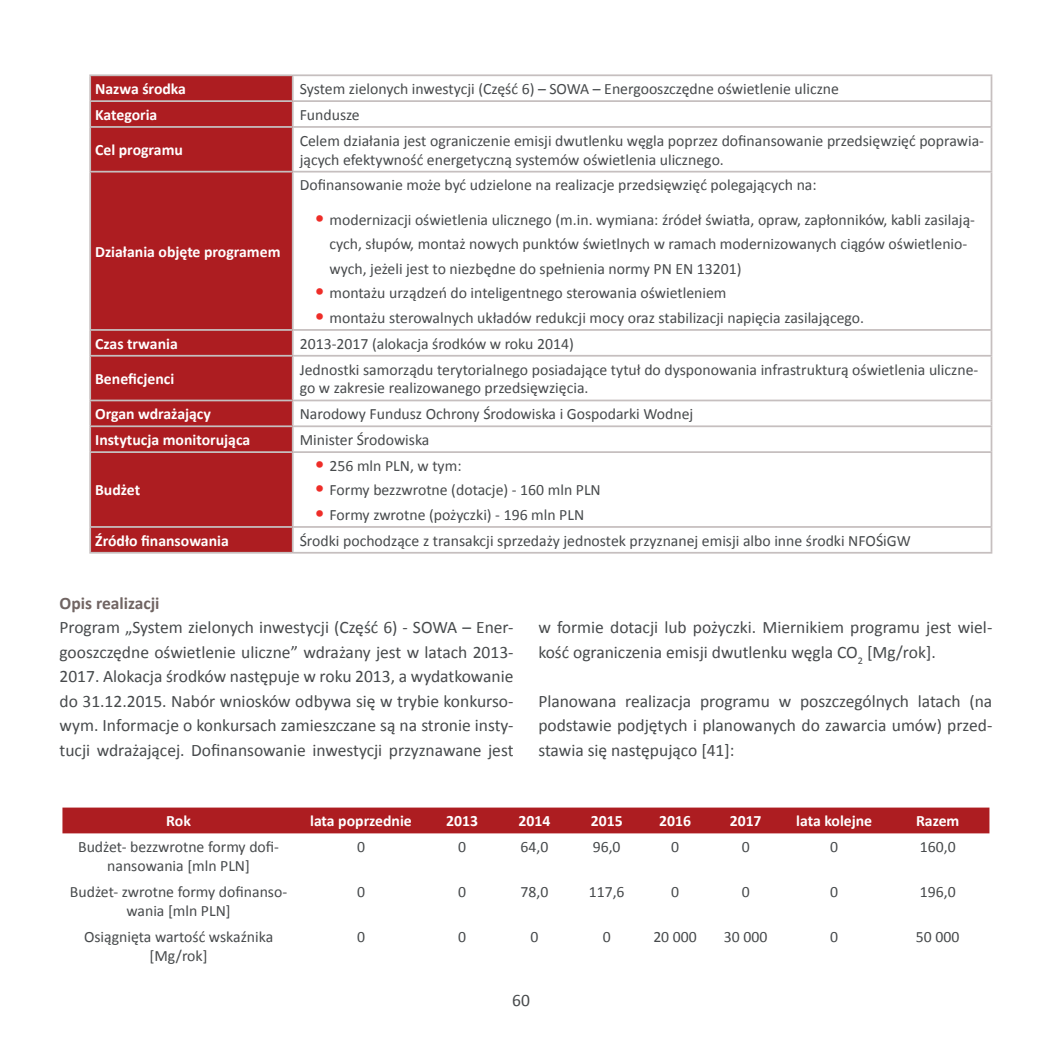
<style>
.page{position:relative;width:1042px;height:1042px;background:#fff}
.page>*{position:absolute;margin:0;border:0;box-sizing:border-box;transform-origin:0 0}
.Tekst_główny{font:17.5px/24.5px "Calibri";color:#474a4c;text-align:justify}
.Wyróżnienie{font:700 17.5px "Calibri";color:#706462}
.Prawa_kolumna{font:15.75px/18.9px "Calibri";color:#474a4c}
.Tekst{font:15.75px/18.9px "Calibri";color:#474a4c;text-align:center}
.Lewa_kolumna{font:700 15.75px "Calibri";color:#fff}
.Nagłówek{font:700 15.75px "Calibri";color:#fff}
.s1{font-size:21px;color:#ee2d28}
</style>
<div class="page">
<div style="left:91px;top:76px;width:201px;height:476px;background:#ad1d21"></div>
<hr style="left:89px;top:74px;width:204px;height:2px;background:#c6bfbf">
<hr style="left:293px;top:74px;width:699px;height:2px;background:#c6bfbf">
<hr style="left:990px;top:76px;width:2px;height:24px;background:#c6bfbf">
<hr style="left:89px;top:100px;width:204px;height:2px;background:#c6bfbf">
<hr style="left:293px;top:100px;width:699px;height:2px;background:#c6bfbf">
<hr style="left:990px;top:102px;width:2px;height:24px;background:#c6bfbf">
<hr style="left:89px;top:126px;width:204px;height:2px;background:#c6bfbf">
<hr style="left:293px;top:126px;width:699px;height:2px;background:#c6bfbf">
<hr style="left:990px;top:128px;width:2px;height:43px;background:#c6bfbf">
<hr style="left:89px;top:171px;width:204px;height:1px;background:#c6bfbf">
<hr style="left:293px;top:171px;width:699px;height:1px;background:#c6bfbf">
<hr style="left:990px;top:172px;width:2px;height:157px;background:#c6bfbf">
<hr style="left:89px;top:329px;width:204px;height:2px;background:#c6bfbf">
<hr style="left:293px;top:329px;width:699px;height:2px;background:#c6bfbf">
<hr style="left:990px;top:331px;width:2px;height:24px;background:#c6bfbf">
<hr style="left:89px;top:355px;width:204px;height:2px;background:#c6bfbf">
<hr style="left:293px;top:355px;width:699px;height:2px;background:#c6bfbf">
<hr style="left:990px;top:357px;width:2px;height:43px;background:#c6bfbf">
<hr style="left:293px;top:400px;width:699px;height:1px;background:#c6bfbf">
<hr style="left:990px;top:401px;width:2px;height:24px;background:#c6bfbf">
<hr style="left:293px;top:425px;width:699px;height:2px;background:#c6bfbf">
<hr style="left:990px;top:427px;width:2px;height:24px;background:#c6bfbf">
<hr style="left:293px;top:451px;width:699px;height:2px;background:#c6bfbf">
<hr style="left:990px;top:453px;width:2px;height:73px;background:#c6bfbf">
<hr style="left:293px;top:526px;width:699px;height:2px;background:#c6bfbf">
<hr style="left:990px;top:528px;width:2px;height:24px;background:#c6bfbf">
<hr style="left:293px;top:552px;width:699px;height:2px;background:#c6bfbf">
<hr style="left:89px;top:76px;width:2px;height:24px;background:#c6bfbf">
<hr style="left:292px;top:76px;width:2px;height:24px;background:#c6bfbf">
<hr style="left:89px;top:102px;width:2px;height:24px;background:#c6bfbf">
<hr style="left:292px;top:102px;width:2px;height:24px;background:#c6bfbf">
<hr style="left:89px;top:128px;width:2px;height:43px;background:#c6bfbf">
<hr style="left:292px;top:128px;width:2px;height:43px;background:#c6bfbf">
<hr style="left:89px;top:172px;width:2px;height:157px;background:#c6bfbf">
<hr style="left:292px;top:172px;width:2px;height:157px;background:#c6bfbf">
<hr style="left:89px;top:331px;width:2px;height:24px;background:#c6bfbf">
<hr style="left:292px;top:331px;width:2px;height:24px;background:#c6bfbf">
<hr style="left:89px;top:357px;width:2px;height:43px;background:#c6bfbf">
<hr style="left:292px;top:357px;width:2px;height:43px;background:#c6bfbf">
<hr style="left:89px;top:400px;width:204px;height:1px;background:#c6bfbf">
<hr style="left:89px;top:401px;width:2px;height:24px;background:#c6bfbf">
<hr style="left:292px;top:401px;width:2px;height:24px;background:#c6bfbf">
<hr style="left:89px;top:425px;width:204px;height:2px;background:#c6bfbf">
<hr style="left:89px;top:427px;width:2px;height:24px;background:#c6bfbf">
<hr style="left:292px;top:427px;width:2px;height:24px;background:#c6bfbf">
<hr style="left:89px;top:451px;width:204px;height:2px;background:#c6bfbf">
<hr style="left:89px;top:453px;width:2px;height:73px;background:#c6bfbf">
<hr style="left:292px;top:453px;width:2px;height:73px;background:#c6bfbf">
<hr style="left:89px;top:526px;width:204px;height:2px;background:#c6bfbf">
<hr style="left:89px;top:528px;width:2px;height:24px;background:#c6bfbf">
<hr style="left:292px;top:528px;width:2px;height:24px;background:#c6bfbf">
<hr style="left:89px;top:552px;width:204px;height:2px;background:#c6bfbf">
<div style="left:62px;top:807px;width:927px;height:26px;background:#ad1d21"></div>
<p class="Lewa_kolumna" style="left:95px;top:79px;width:92px">Nazwa środka</p>
<p class="Prawa_kolumna" style="left:300px;top:79px;width:541px">System zielonych inwestycji (Część 6) – SOWA – Energooszczędne oświetlenie uliczne</p>
<p class="Lewa_kolumna" style="left:95px;top:105px;width:64px">Kategoria</p>
<p class="Prawa_kolumna" style="left:300px;top:105px;width:62px">Fundusze</p>
<p class="Lewa_kolumna" style="left:95px;top:140px;width:89px">Cel programu</p>
<p class="Prawa_kolumna" style="left:300px;top:131px;width:686px">Celem działania jest ograniczenie emisji dwutlenku węgla poprzez dofinansowanie przedsięwzięć poprawia&shy;jących efektywność energetyczną systemów oświetlenia ulicznego.</p>
<p class="Lewa_kolumna" style="left:95px;top:241px;width:187px">Działania objęte programem</p>
<p class="Prawa_kolumna" style="left:300px;top:176px;width:518px">Dofinansowanie może być udzielone na realizacje przedsięwzięć polegających na:</p>
<p class="Prawa_kolumna" style="left:329px;top:207px;width:647px;line-height:24.5px;text-indent:-15px"><span class="s1">•</span> modernizacji oświetlenia ulicznego (m.in. wymiana: źródeł światła, opraw, zapłonników, kabli zasilają&shy;cych, słupów, montaż nowych punktów świetlnych w ramach modernizowanych ciągów oświetlenio&shy;wych, jeżeli jest to niezbędne do spełnienia normy PN EN 13201)</p>
<p class="Prawa_kolumna" style="left:315px;top:284px;width:413px"><span class="s1">•</span> montażu urządzeń do inteligentnego sterowania oświetleniem</p>
<p class="Prawa_kolumna" style="left:315px;top:308px;width:551px"><span class="s1">•</span> montażu sterowalnych układów redukcji mocy oraz stabilizacji napięcia zasilającego.</p>
<p class="Lewa_kolumna" style="left:95px;top:333px;width:84px">Czas trwania</p>
<p class="Prawa_kolumna" style="left:300px;top:334px;width:275px">2013-2017 (alokacja środków w roku 2014)</p>
<p class="Lewa_kolumna" style="left:95px;top:369px;width:81px">Beneficjenci</p>
<p class="Prawa_kolumna" style="left:300px;top:360px;width:680px">Jednostki samorządu terytorialnego posiadające tytuł do dysponowania infrastrukturą oświetlenia uliczne&shy;go w zakresie realizowanego przedsięwzięcia.</p>
<p class="Lewa_kolumna" style="left:95px;top:404px;width:117px">Organ wdrażający</p>
<p class="Prawa_kolumna" style="left:300px;top:405px;width:395px">Narodowy Fundusz Ochrony Środowiska i Gospodarki Wodnej</p>
<p class="Lewa_kolumna" style="left:95px;top:430px;width:157px">Instytucja monitorująca</p>
<p class="Prawa_kolumna" style="left:300px;top:430px;width:131px">Minister Środowiska</p>
<p class="Lewa_kolumna" style="left:95px;top:480px;width:46px">Budżet</p>
<p class="Prawa_kolumna" style="left:315px;top:456px;width:148px"><span class="s1">•</span> 256 mln PLN, w tym:</p>
<p class="Prawa_kolumna" style="left:315px;top:481px;width:288px"><span class="s1">•</span> Formy bezzwrotne (dotacje) - 160 mln PLN</p>
<p class="Prawa_kolumna" style="left:315px;top:505px;width:271px"><span class="s1">•</span> Formy zwrotne (pożyczki) - 196 mln PLN</p>
<p class="Lewa_kolumna" style="left:95px;top:530px;width:135px">Źródło finansowania</p>
<p class="Prawa_kolumna" style="left:300px;top:531px;width:612px">Środki pochodzące z transakcji sprzedaży jednostek przyznanej emisji albo inne środki NFOŚiGW</p>
<p class="Wyróżnienie" style="left:60px;top:591px;width:101px">Opis realizacji</p>
<p class="Tekst_główny" style="left:60px;top:615px;width:455px">Program „System zielonych inwestycji (Część 6) - SOWA – Ener&shy;gooszczędne oświetlenie uliczne” wdrażany jest w latach 2013- 2017. Alokacja środków następuje w roku 2013, a wydatkowanie do 31.12.2015. Nabór wniosków odbywa się w trybie konkurso&shy;wym. Informacje o konkursach zamieszczane są na stronie insty&shy;tucji wdrażającej. Dofinansowanie inwestycji przyznawane jest</p>
<p class="Tekst_główny" style="left:538px;top:615px;width:455px">w formie dotacji lub pożyczki. Miernikiem programu jest wiel&shy;kość ograniczenia emisji dwutlenku węgla CO<sub>2</sub> [Mg/rok].</p>
<p class="Tekst_główny" style="left:538px;top:689px;width:455px">Planowana realizacja programu w poszczególnych latach (na podstawie podjętych i planowanych do zawarcia umów) przed&shy;stawia się następująco [41]:</p>
<p class="Nagłówek" style="left:166px;top:811px;width:26px">Rok</p>
<p class="Nagłówek" style="left:310px;top:811px;width:103px">lata poprzednie</p>
<p class="Nagłówek" style="left:446px;top:811px;width:33px">2013</p>
<p class="Nagłówek" style="left:518px;top:811px;width:33px">2014</p>
<p class="Nagłówek" style="left:591px;top:811px;width:33px">2015</p>
<p class="Nagłówek" style="left:659px;top:811px;width:33px">2016</p>
<p class="Nagłówek" style="left:730px;top:811px;width:33px">2017</p>
<p class="Nagłówek" style="left:796px;top:811px;width:77px">lata kolejne</p>
<p class="Nagłówek" style="left:916px;top:811px;width:45px">Razem</p>
<p class="Tekst" style="left:78px;top:837px;width:202px">Budżet- bezzwrotne formy dofi&shy;nansowania [mln PLN]</p>
<p class="Tekst" style="left:357px;top:837px;width:9px">0</p>
<p class="Tekst" style="left:458px;top:837px;width:9px">0</p>
<p class="Tekst" style="left:520px;top:837px;width:29px">64,0</p>
<p class="Tekst" style="left:593px;top:837px;width:29px">96,0</p>
<p class="Tekst" style="left:671px;top:837px;width:9px">0</p>
<p class="Tekst" style="left:741px;top:837px;width:9px">0</p>
<p class="Tekst" style="left:830px;top:837px;width:9px">0</p>
<p class="Tekst" style="left:920px;top:837px;width:37px">160,0</p>
<p class="Tekst" style="left:70px;top:882px;width:219px">Budżet- zwrotne formy dofinanso&shy;wania [mln PLN]</p>
<p class="Tekst" style="left:357px;top:882px;width:9px">0</p>
<p class="Tekst" style="left:458px;top:882px;width:9px">0</p>
<p class="Tekst" style="left:520px;top:882px;width:29px">78,0</p>
<p class="Tekst" style="left:589px;top:882px;width:37px">117,6</p>
<p class="Tekst" style="left:671px;top:882px;width:9px">0</p>
<p class="Tekst" style="left:741px;top:882px;width:9px">0</p>
<p class="Tekst" style="left:830px;top:882px;width:9px">0</p>
<p class="Tekst" style="left:920px;top:882px;width:37px">196,0</p>
<p class="Tekst" style="left:84px;top:927px;width:191px">Osiągnięta wartość wskaźnika [Mg/rok]</p>
<p class="Tekst" style="left:357px;top:927px;width:9px">0</p>
<p class="Tekst" style="left:458px;top:927px;width:9px">0</p>
<p class="Tekst" style="left:530px;top:927px;width:9px">0</p>
<p class="Tekst" style="left:603px;top:927px;width:9px">0</p>
<p class="Tekst" style="left:653px;top:927px;width:45px">20 000</p>
<p class="Tekst" style="left:724px;top:927px;width:45px">30 000</p>
<p class="Tekst" style="left:830px;top:927px;width:9px">0</p>
<p class="Tekst" style="left:916px;top:927px;width:45px">50 000</p>
<p class="Tekst_główny" style="left:512px;top:987px;width:19px">60</p>
</div>
